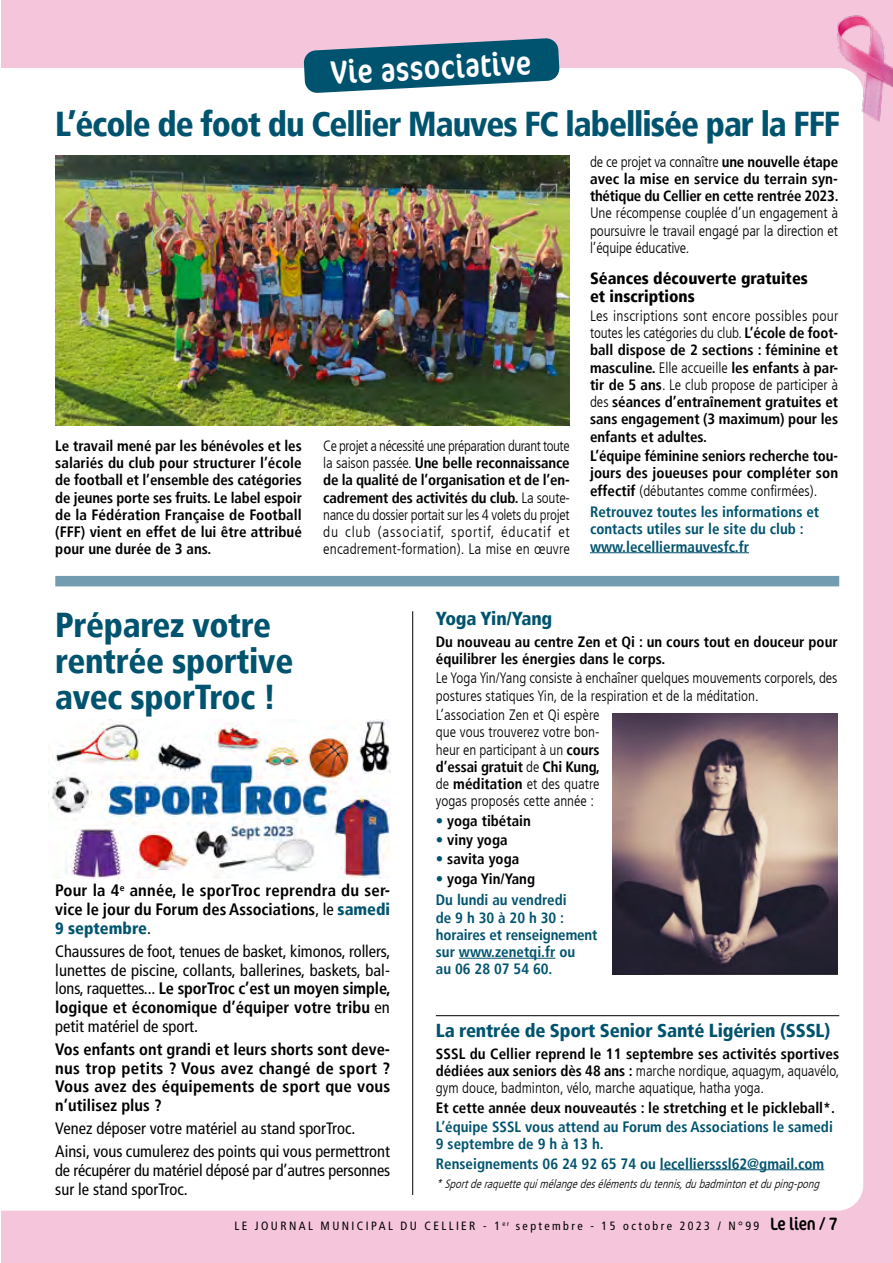
<style>
.page{position:relative;width:893px;height:1263px;background:#fff}
.page>*{position:absolute;margin:0;border:0;box-sizing:border-box;transform-origin:0 0}
.t1{font:900 condensed 34.5px "Frutiger LT";letter-spacing:-.03em;color:#00536e}
.t2{font:900 condensed 34.5px/36px "Frutiger LT";letter-spacing:-.01em;color:#00536e}
.t3{font:condensed 33px "Cocon Pro";color:#fff}
.t4{font:900 condensed 18.75px "Frutiger LT";letter-spacing:-.01em;color:#00536e}
.t5{font:condensed 16.5px/18.8px "Frutiger LT";color:#000}
.t6{font:700 condensed 16.5px/18.8px "Frutiger LT";color:#000;text-align:justify}
.t7{font:900 condensed 16.5px/18px "Frutiger LT";color:#000}
.t8{font:700 condensed 15px/17.2px "Frutiger LT";color:#000;text-align:justify}
.t9{font:300 condensed 15px/17.2px "Frutiger LT";color:#000;text-align:justify}
.t10{font:700 condensed 15px/17.2px "Frutiger LT";color:#00536e}
.t11{font:italic 300 condensed 12px "Frutiger LT";color:#000}
.t12{font:condensed 12px "Frutiger LT";letter-spacing:.2em;color:#000}
.s1{font-weight:700}
.s2{font-weight:300}
.s3{color:#00536e}
.s4{color:#000}
.s5{font-weight:400}
.s6{font-weight:900;color:#00536e}
.s7{font-family:"Cocon Pro";font-size:18px}
</style>
<div class="page">
<div style="left:1px;top:0;width:892px;height:1263px;background:#f5c6db"></div>
<div style="left:1px;top:68px;width:862px;height:1143px;background:#fff"></div>
<div style="left:55px;top:576px;width:784px;height:10px;background:#749cb0"></div>
<hr style="left:590px;top:552px;width:159px;height:1px;background:#00536e">
<svg style="left:304px;top:38px;width:256px;height:55px;background:#3c758c"></svg>
<img style="left:55px;top:155px;width:515px;height:270px">
<img style="left:49px;top:719px;width:341px;height:160px">
<hr style="left:459px;top:958px;width:96px;height:1px;background:#00536e">
<hr style="left:436px;top:1015px;width:403px;height:1px;background:#000">
<hr style="left:660px;top:1169px;width:164px;height:1px;background:#00536e">
<hr style="left:412px;top:611px;width:1px;height:584px;background:#000">
<img style="left:612px;top:713px;width:226px;height:261px">
<img style="left:835px;top:15px;width:58px;height:109px">
<h2 class="t3" style="left:330px;top:51px;width:202px;rotate:-3deg">Vie associative</h2>
<h1 class="t1" style="left:55px;top:104px;width:786px">L’école de foot du Cellier Mauves FC labellisée par la FFF</h1>
<p class="t8" style="left:55px;top:437px;width:248px">Le travail mené par les bénévoles et les salariés du club pour structurer l’école de football et l’ensemble des catégories de jeunes porte ses fruits. Le label espoir de la Fédération Française de Football (FFF) vient en effet de lui être attribué pour une durée de 3 ans.</p>
<p class="t9" style="left:323px;top:437px;width:248px">Ce projet a nécessité une préparation durant toute la saison passée. <span class="s1">Une belle reconnaissance de la qualité de l’organisation et de l’en&shy;cadrement des activités du club.</span> La soute&shy;nance du dossier portait sur les 4 volets du projet du club (associatif, sportif, éducatif et encadrement-formation). La mise en œuvre</p>
<p class="t8" style="left:590px;top:153px;width:250px"><span class="s2">de ce projet va connaître</span> une nouvelle étape avec la mise en service du terrain syn&shy;thétique du Cellier en cette rentrée 2023.</p>
<p class="t9" style="left:590px;top:205px;width:250px">Une récompense couplée d’un engagement à poursuivre le travail engagé par la direction et l’équipe éducative.</p>
<p class="t7" style="left:590px;top:269px;width:219px">Séances découverte gratuites et inscriptions</p>
<p class="t8" style="left:590px;top:307px;width:250px"><span class="s2">Les inscriptions sont encore possibles pour toutes les catégories du club.</span> L’école de foot&shy;ball dispose de 2 sections : féminine et masculine. <span class="s2">Elle accueille</span> les enfants à par&shy;tir de 5 ans<span class="s2">. Le club propose de participer à des</span> séances d’entraînement gratuites et sans engagement (3 maximum) pour les enfants et adultes.</p>
<p class="t8" style="left:590px;top:447px;width:250px">L’équipe féminine seniors recherche tou&shy;jours des joueuses pour compléter son effectif <span class="s2">(débutantes comme confirmées).</span></p>
<p class="t10" style="left:590px;top:503px;width:231px">Retrouvez toutes les informations et contacts utiles sur le site du club : www.lecelliermauvesfc.fr</p>
<h1 class="t2" style="left:55px;top:607px;width:240px">Préparez votre rentrée sportive avec sporTroc !</h1>
<p class="t4" style="left:436px;top:607px;width:118px">Yoga Yin/Yang</p>
<p class="t8" style="left:436px;top:633px;width:403px">Du nouveau au centre Zen et Qi : un cours tout en douceur pour équilibrer les énergies dans le corps.</p>
<p class="t9" style="left:436px;top:670px;width:403px">Le Yoga Yin/Yang consiste à enchaîner quelques mouvements corporels, des postures statiques Yin, de la respiration et de la méditation.</p>
<p class="t9" style="left:436px;top:706px;width:166px">L’association Zen et Qi espère que vous trouverez votre bon&shy;heur en participant à un <span class="s1">cours d’essai gratuit</span> de <span class="s1">Chi Kung, </span>de <span class="s1">méditation</span> et des quatre yogas proposés cette année :</p>
<p class="t8" style="left:436px;top:812px;width:97px"><span class="s3">•</span> yoga tibétain</p>
<p class="t8" style="left:436px;top:831px;width:73px"><span class="s3">•</span> viny yoga</p>
<p class="t8" style="left:436px;top:851px;width:85px"><span class="s3">•</span> savita yoga</p>
<p class="t10" style="left:436px;top:868px;width:132px;line-height:21.5px">• <span class="s4">yoga Yin/Yang<br></span>Du lundi au vendredi</p>
<p class="t10" style="left:436px;top:909px;width:163px">de 9 h 30 à 20 h 30 : horaires et renseignement sur www.zenetqi.fr ou<br>au 06 28 07 54 60.</p>
<p class="t6" style="left:55px;top:881px;width:336px">Pour la 4<sup>e</sup> année, le sporTroc reprendra du ser&shy;vice le jour du Forum des Associations<span class="s5">, le</span> <span class="s6">samedi 9 septembre</span><span class="s5">.</span></p>
<p class="t5" style="left:55px;top:942px;width:337px;text-align:justify">Chaussures de foot, tenues de basket, kimonos, rollers, lunettes de piscine, collants, ballerines, baskets, bal&shy;lons, raquettes... <span class="s1">Le sporTroc c’est un moyen simple, logique et économique d’équiper votre tribu</span> en petit matériel de sport.</p>
<p class="t6" style="left:55px;top:1040px;width:337px">Vos enfants ont grandi et leurs shorts sont deve&shy;nus trop petits ? Vous avez changé de sport ?<br>Vous avez des équipements de sport que vous n’utilisez plus ?</p>
<p class="t5" style="left:55px;top:1117px;width:336px;line-height:23px">Venez déposer votre matériel au stand sporTroc.<br>Ainsi, vous cumulerez des points qui vous permettront</p>
<p class="t5" style="left:55px;top:1161px;width:336px">de récupérer du matériel déposé par d’autres personnes sur le stand sporTroc.</p>
<p class="t4" style="left:436px;top:1019px;width:396px">La rentrée de Sport Senior Santé Ligérien (SSSL)</p>
<p class="t9" style="left:436px;top:1045px;width:405px"><span class="s1">SSSL du Cellier reprend le 11 septembre ses activités sportives dédiées aux seniors dès 48 ans :</span> marche nordique, aquagym, aquavélo, gym douce, badminton, vélo, marche aquatique, hatha yoga.</p>
<p class="t8" style="left:436px;top:1099px;width:401px">Et cette année deux nouveautés : le stretching et le pickleball*.</p>
<p class="t10" style="left:436px;top:1118px;width:399px">L’équipe SSSL vous attend au Forum des Associations le samedi<br>9 septembre de 9 h à 13 h.</p>
<p class="t10" style="left:436px;top:1155px;width:390px">Renseignements 06 24 92 65 74 ou lecelliersssl62@gmail.com</p>
<p class="t11" style="left:436px;top:1177px;width:388px">*Sportderaquettequimélangedesélémentsdutennis,dubadmintonetduping-pong</p>
<p class="t12" style="left:234px;top:1219px;width:605px">LE JOURNAL MUNICIPAL DU CELLIER - 1 <sup>er</sup> septembre - 15 octobre 2023 / N°99 <span class="s7">Le lien / 7</span></p>
</div>
